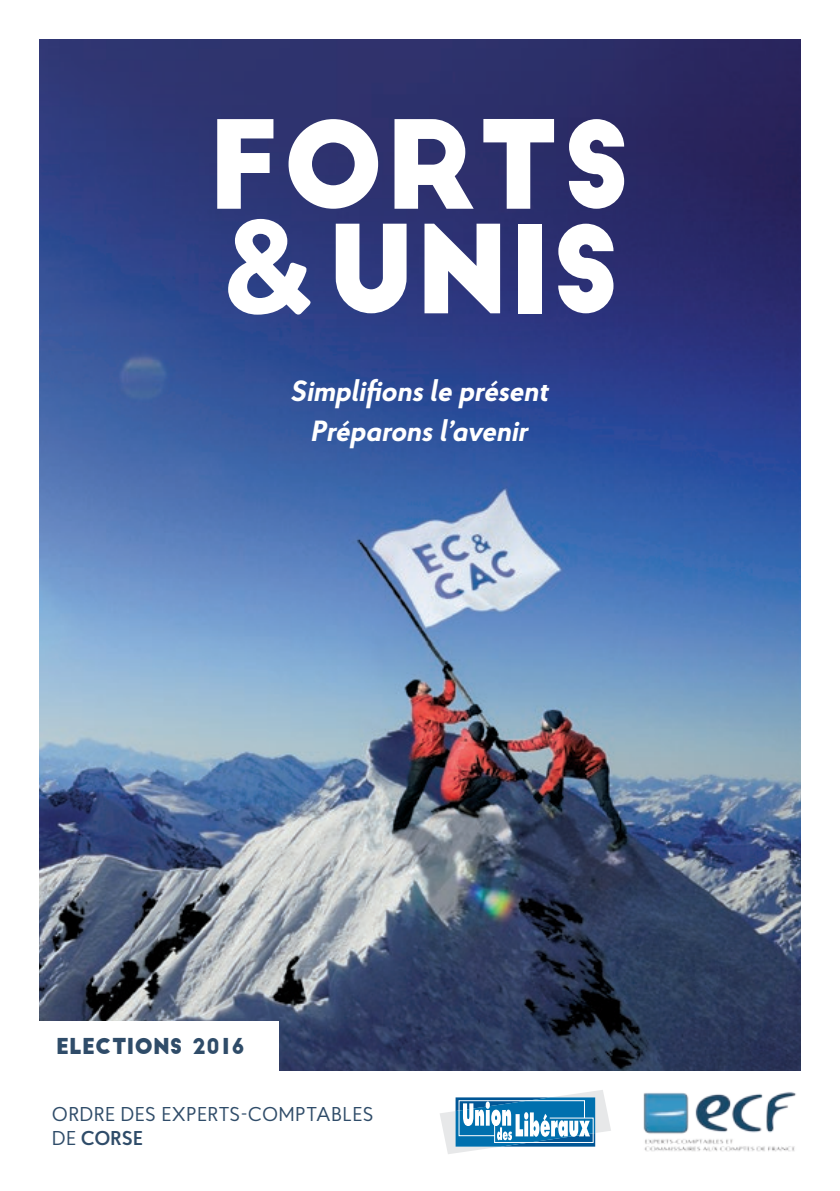
<style>
.page{position:relative;width:840px;height:1191px;background:#fff}
.page>*{position:absolute;margin:0;border:0;box-sizing:border-box;transform-origin:0 0}
.t1{font:119.4px/104.6px "Big John";color:#fff}
.t2{font:italic 700 29.2px/40px "Proba Pro";color:#fff;text-align:center}
.t3{font:21.4px "Big John";color:#2f4c69}
.t4{font:20px/24px "Proba Pro";letter-spacing:.015em;color:#2f4c69}
.s1{font-family:"Brandon Grotesque";font-weight:900;font-size:133px}
.s2{font-weight:600}
</style>
<div class="page">
<img style="left:40px;top:40px;width:760px;height:1030px">
<div style="left:40px;top:1020px;width:239px;height:51px;background:#fff"></div>
<img style="left:643px;top:1092px;width:153px;height:60px">
<svg style="left:440px;top:1090px;width:170px;height:64px"></svg>
<h1 class="t1" style="left:208px;top:117px;width:425px">FORTS <span class="s1">&amp;</span>UNIS</h1>
<p class="t2" style="left:290px;top:370px;width:260px">Simplifions le présent<br>Préparons l’avenir</p>
<p class="t3" style="left:56px;top:1036px;width:190px">ELECTIONS 2016</p>
<p class="t4" style="left:52px;top:1102px;width:323px">ORDRE DES EXPERTS-COMPTABLES<br>DE <span class="s2">CORSE</span></p>
</div>
